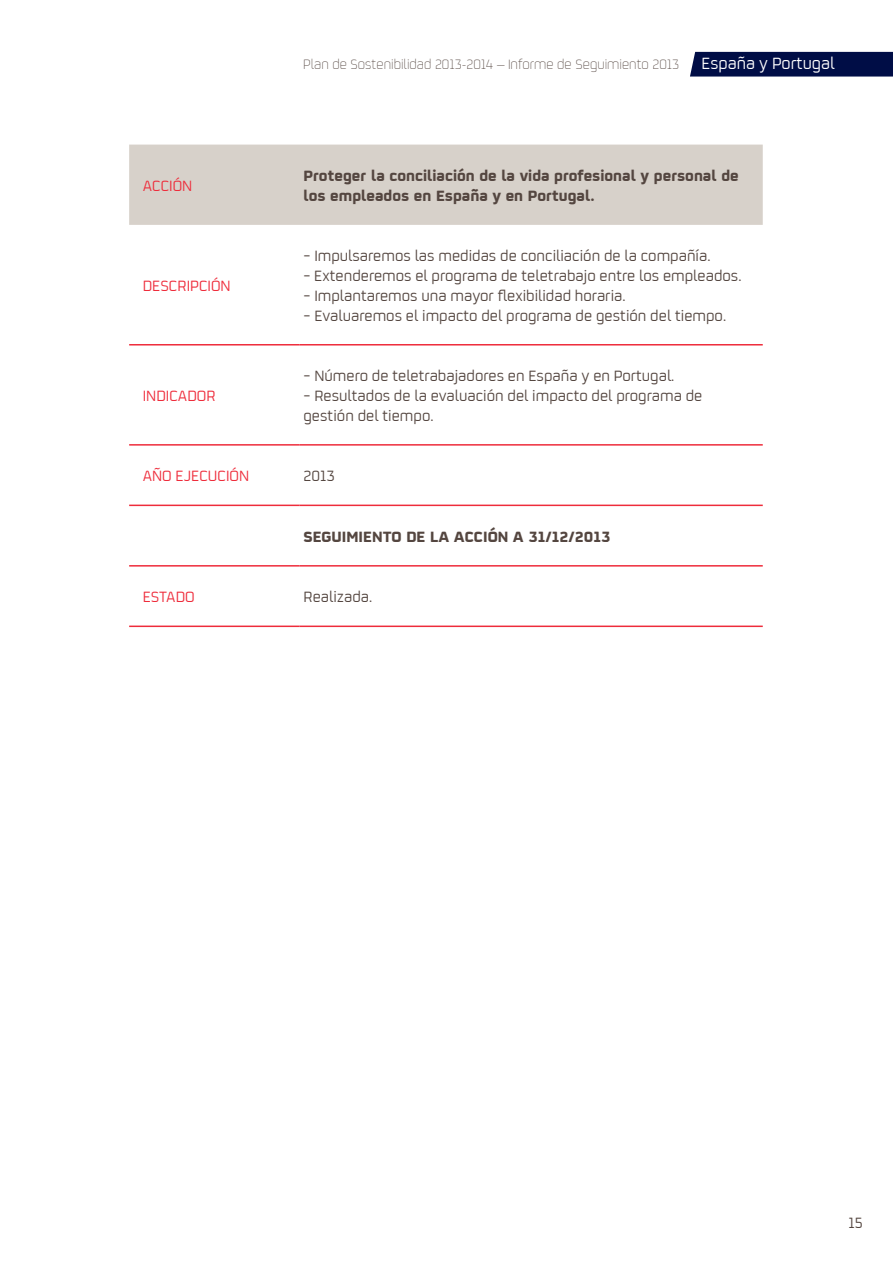
<style>
.page{position:relative;width:893px;height:1263px;background:#fff}
.page>*{position:absolute;margin:0;border:0;box-sizing:border-box;transform-origin:0 0}
.t1{font:16.5px/19.8px "Repsol";color:#544640}
.t2{font:700 16.5px/19.8px "Repsol";color:#544640}
.t3{font:16.5px "Repsol";color:#ee2c3b}
.t4{font:300 15px "Repsol";color:#544640}
.s1{font-weight:400;font-size:18px;color:#fff}
</style>
<div class="page">
<div style="left:690px;top:52px;width:203px;height:25px;background:#000d46"></div>
<div style="left:129px;top:145px;width:634px;height:80px;background:#d7d1ca"></div>
<hr style="left:129px;top:344px;width:170px;height:1px;background:#ee2c3b">
<hr style="left:299px;top:344px;width:464px;height:1px;background:#ee2c3b">
<hr style="left:129px;top:444px;width:170px;height:2px;background:#ee2c3b">
<hr style="left:299px;top:444px;width:464px;height:2px;background:#ee2c3b">
<hr style="left:129px;top:505px;width:170px;height:1px;background:#ee2c3b">
<hr style="left:299px;top:505px;width:464px;height:1px;background:#ee2c3b">
<hr style="left:129px;top:565px;width:170px;height:2px;background:#ee2c3b">
<hr style="left:299px;top:565px;width:464px;height:2px;background:#ee2c3b">
<hr style="left:129px;top:625px;width:170px;height:2px;background:#ee2c3b">
<hr style="left:299px;top:625px;width:464px;height:2px;background:#ee2c3b">
<p class="t4" style="left:303px;top:54px;width:533px">Plan de Sostenibilidad 2013-2014 – Informe de Seguimiento 2013 <span class="s1">España y Portugal</span></p>
<p class="t3" style="left:143px;top:174px;width:51px">ACCIÓN</p>
<p class="t2" style="left:303px;top:164px;width:437px">Proteger la conciliación de la vida profesional y personal de los empleados en España y en Portugal.</p>
<p class="t3" style="left:143px;top:274px;width:90px">DESCRIPCIÓN</p>
<p class="t3" style="left:143px;top:384px;width:74px">INDICADOR</p>
<p class="t1" style="left:303px;top:245px;width:409px">− Impulsaremos las medidas de conciliación de la compañía.</p>
<p class="t1" style="left:303px;top:265px;width:439px">− Extenderemos el programa de teletrabajo entre los empleados.</p>
<p class="t1" style="left:303px;top:285px;width:324px">− Implantaremos una mayor flexibilidad horaria.</p>
<p class="t1" style="left:303px;top:304px;width:424px">− Evaluaremos el impacto del programa de gestión del tiempo.</p>
<p class="t1" style="left:303px;top:365px;width:372px">− Número de teletrabajadores en España y en Portugal.</p>
<p class="t1" style="left:303px;top:385px;width:400px">− Resultados de la evaluación del impacto del programa de gestión del tiempo.</p>
<p class="t3" style="left:143px;top:465px;width:108px">AÑO EJECUCIÓN</p>
<p class="t1" style="left:303px;top:465px;width:33px">2013</p>
<p class="t2" style="left:303px;top:524px;width:308px">SEGUIMIENTO DE LA ACCIÓN A 31/12/2013</p>
<p class="t3" style="left:143px;top:586px;width:53px">ESTADO</p>
<p class="t1" style="left:303px;top:586px;width:70px">Realizada.</p>
<p class="t1" style="left:848px;top:1211px;width:16px">15</p>
</div>
